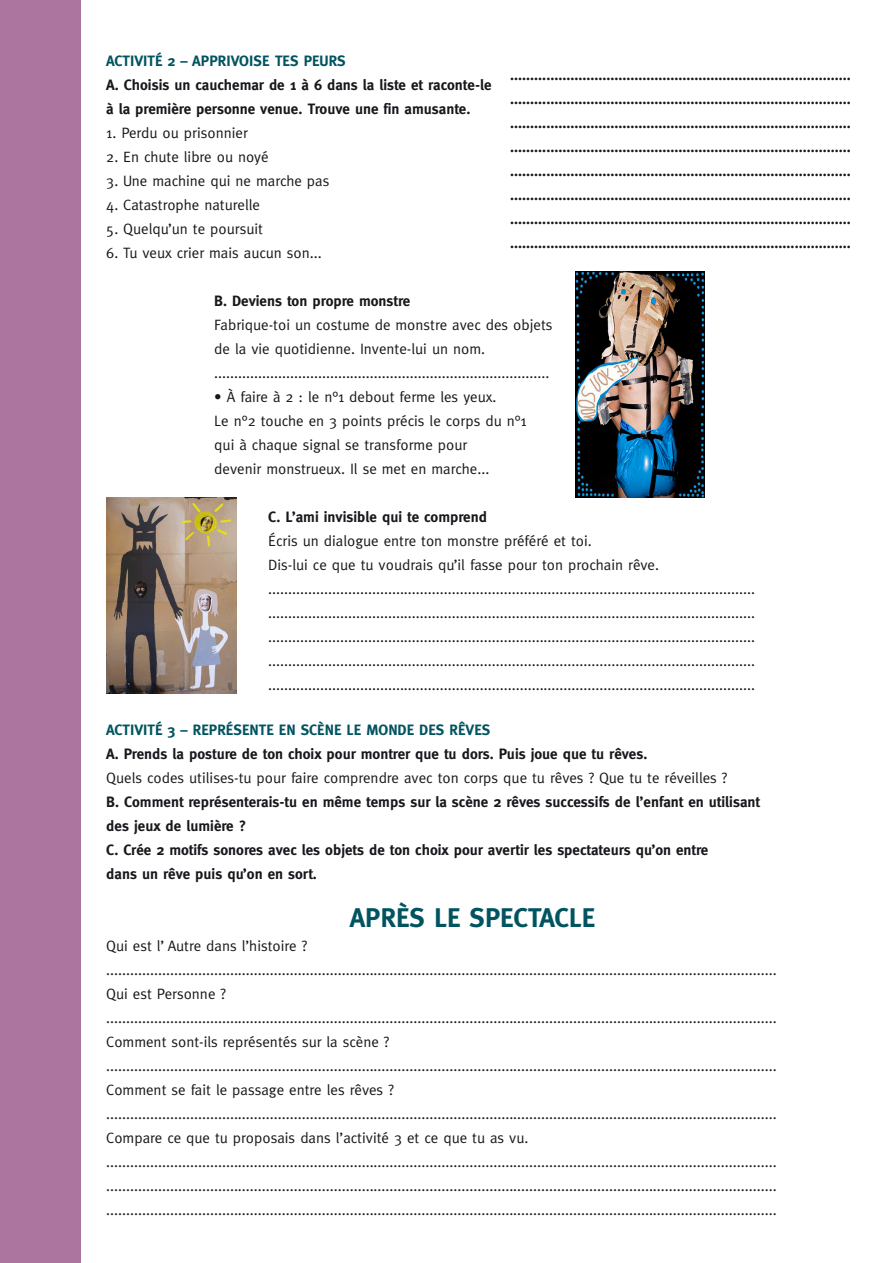
<style>
.page{position:relative;width:893px;height:1263px;background:#fff}
.page>*{position:absolute;margin:0;border:0;box-sizing:border-box;transform-origin:0 0}
.t1{font:700 27px "Meta";color:#005460}
.t2{font:15px "Meta";color:#1a171c}
.t3{font:700 15px "Meta";color:#1a171c}
.t4{font:700 15px "Meta";color:#005460}
</style>
<div class="page">
<div style="left:0;top:0;width:81px;height:1263px;background:#ab759f"></div>
<img style="left:575px;top:272px;width:129px;height:225px">
<img style="left:106px;top:497px;width:131px;height:197px">
<p class="t4" style="left:106px;top:52px;width:241px">ACTIVITÉ 2 – APPRIVOISE TES PEURS</p>
<p class="t3" style="left:106px;top:76px;width:387px">A. Choisis un cauchemar de 1 à 6 dans la liste et raconte-le</p>
<p class="t3" style="left:106px;top:100px;width:366px">à la première personne venue. Trouve une fin amusante.</p>
<p class="t2" style="left:106px;top:124px;width:143px">1. Perdu ou prisonnier</p>
<p class="t2" style="left:106px;top:148px;width:164px">2. En chute libre ou noyé</p>
<p class="t2" style="left:106px;top:172px;width:225px">3. Une machine qui ne marche pas</p>
<p class="t2" style="left:106px;top:196px;width:155px">4. Catastrophe naturelle</p>
<p class="t2" style="left:106px;top:220px;width:158px">5. Quelqu’un te poursuit</p>
<p class="t2" style="left:106px;top:244px;width:217px">6. Tu veux crier mais aucun son...</p>
<p class="t3" style="left:214px;top:292px;width:198px">B. Deviens ton propre monstre</p>
<p class="t2" style="left:214px;top:316px;width:340px">Fabrique-toi un costume de monstre avec des objets</p>
<p class="t2" style="left:214px;top:340px;width:272px">de la vie quotidienne. Invente-lui un nom.</p>
<p class="t2" style="left:214px;top:364px;width:337px">....................................................................................</p>
<p class="t2" style="left:214px;top:388px;width:284px">• À faire à 2 : le n°1 debout ferme les yeux.</p>
<p class="t2" style="left:214px;top:412px;width:314px">Le n°2 touche en 3 points précis le corps du n°1</p>
<p class="t2" style="left:214px;top:436px;width:254px">qui à chaque signal se transforme pour</p>
<p class="t2" style="left:214px;top:460px;width:277px">devenir monstrueux. Il se met en marche...</p>
<p class="t3" style="left:268px;top:508px;width:220px">C. L’ami invisible qui te comprend</p>
<p class="t2" style="left:268px;top:532px;width:325px">Écris un dialogue entre ton monstre préféré et toi.</p>
<p class="t2" style="left:268px;top:556px;width:392px">Dis-lui ce que tu voudrais qu’il fasse pour ton prochain rêve.</p>
<p class="t2" style="left:268px;top:580px;width:488px">..........................................................................................................................</p>
<p class="t2" style="left:268px;top:604px;width:488px">..........................................................................................................................</p>
<p class="t2" style="left:268px;top:628px;width:488px">..........................................................................................................................</p>
<p class="t2" style="left:268px;top:652px;width:488px">..........................................................................................................................</p>
<p class="t2" style="left:268px;top:676px;width:488px">..........................................................................................................................</p>
<p class="t4" style="left:106px;top:721px;width:386px">ACTIVITÉ 3 – REPRÉSENTE EN SCÈNE LE MONDE DES RÊVES</p>
<p class="t3" style="left:106px;top:745px;width:543px">A. Prends la posture de ton choix pour montrer que tu dors. Puis joue que tu rêves.</p>
<p class="t2" style="left:106px;top:769px;width:622px">Quels codes utilises-tu pour faire comprendre avec ton corps que tu rêves ? Que tu te réveilles ?</p>
<p class="t3" style="left:106px;top:793px;width:655px">B. Comment représenterais-tu en même temps sur la scène 2 rêves successifs de l’enfant en utilisant</p>
<p class="t3" style="left:106px;top:817px;width:141px">des jeux de lumière ?</p>
<p class="t3" style="left:106px;top:841px;width:604px">C. Crée 2 motifs sonores avec les objets de ton choix pour avertir les spectateurs qu’on entre</p>
<p class="t3" style="left:106px;top:865px;width:212px">dans un rêve puis qu’on en sort.</p>
<p class="t1" style="left:350px;top:902px;width:247px">APRÈS LE SPECTACLE</p>
<p class="t2" style="left:106px;top:937px;width:202px">Qui est l’ Autre dans l’histoire ?</p>
<p class="t2" style="left:106px;top:961px;width:672px">........................................................................................................................................................................</p>
<p class="t2" style="left:106px;top:985px;width:121px">Qui est Personne ?</p>
<p class="t2" style="left:106px;top:1009px;width:672px">........................................................................................................................................................................</p>
<p class="t2" style="left:106px;top:1033px;width:284px">Comment sont-ils représentés sur la scène ?</p>
<p class="t2" style="left:106px;top:1057px;width:672px">........................................................................................................................................................................</p>
<p class="t2" style="left:106px;top:1081px;width:289px">Comment se fait le passage entre les rêves ?</p>
<p class="t2" style="left:106px;top:1105px;width:672px">........................................................................................................................................................................</p>
<p class="t2" style="left:106px;top:1129px;width:424px">Compare ce que tu proposais dans l’activité 3 et ce que tu as vu.</p>
<p class="t2" style="left:106px;top:1153px;width:672px">........................................................................................................................................................................</p>
<p class="t2" style="left:106px;top:1177px;width:672px">........................................................................................................................................................................</p>
<p class="t2" style="left:106px;top:1201px;width:672px">........................................................................................................................................................................</p>
<p class="t3" style="left:510px;top:66px;width:342px">.....................................................................................</p>
<p class="t3" style="left:510px;top:90px;width:342px">.....................................................................................</p>
<p class="t3" style="left:510px;top:114px;width:342px">.....................................................................................</p>
<p class="t3" style="left:510px;top:138px;width:342px">.....................................................................................</p>
<p class="t3" style="left:510px;top:162px;width:342px">.....................................................................................</p>
<p class="t3" style="left:510px;top:186px;width:342px">.....................................................................................</p>
<p class="t3" style="left:510px;top:210px;width:342px">.....................................................................................</p>
<p class="t3" style="left:510px;top:234px;width:342px">.....................................................................................</p>
</div>
